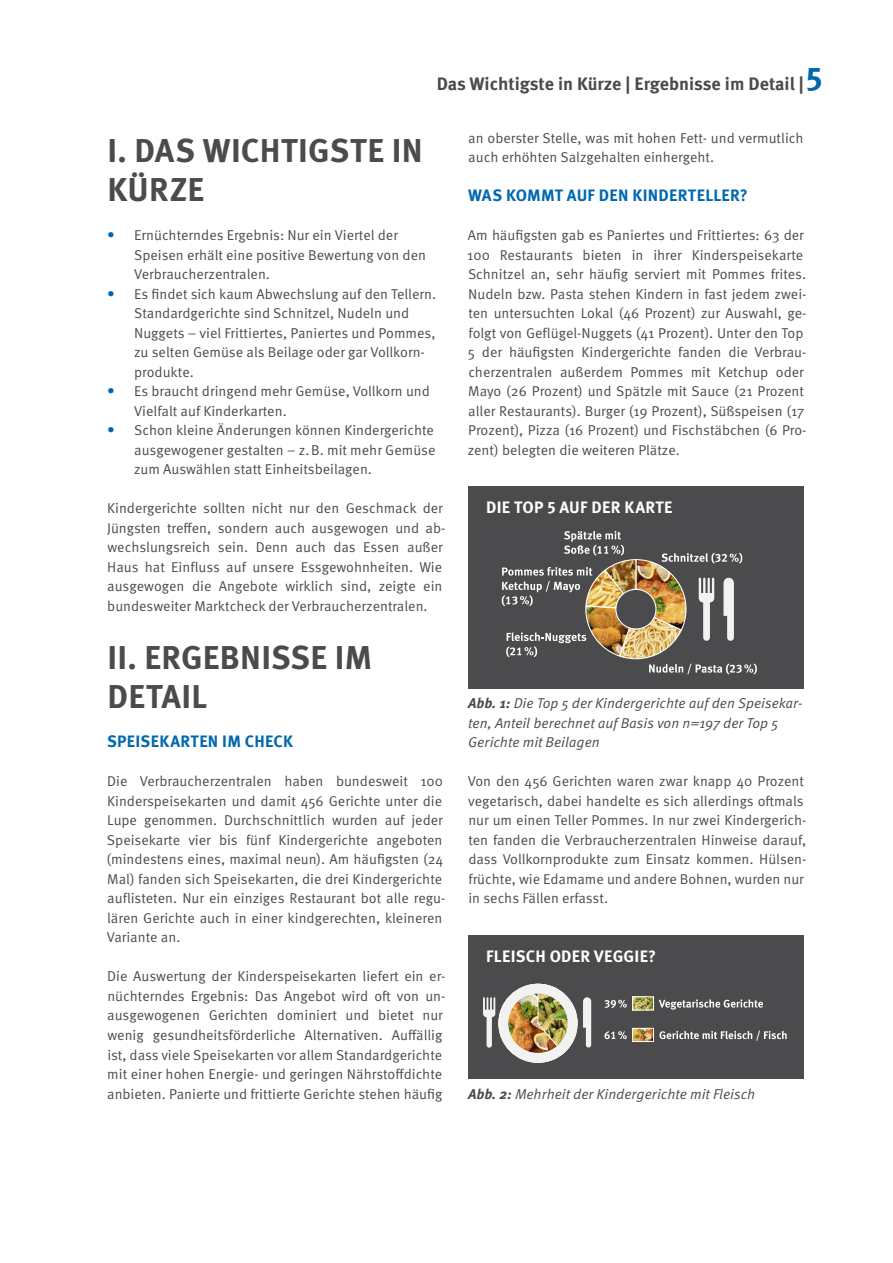
<style>
.page{position:relative;width:893px;height:1263px;background:#fff}
.page>*{position:absolute;margin:0;border:0;box-sizing:border-box;transform-origin:0 0}
.Ü1{font:700 33px/39px "Meta Pro";letter-spacing:.005em;color:#4b4b4d}
.t1{font:700 18px "Meta Pro";letter-spacing:-.005em;color:#4b4b4d}
.Ü2{font:700 16.5px "Meta Pro";letter-spacing:.015em;color:#0068ae}
.t2{font:700 16.5px "Meta Pro";letter-spacing:.015em;color:#fff}
.Auflistung_Level1{font:14.25px/19.5px "Meta Pro Norm";color:#4b4b4d}
.t3{font:14.25px/19.5px "Meta Pro Norm Ita";color:#4b4b4d}
.s1{font-size:33px;color:#0068ae}
.s2{font-family:"Meta Normal";font-size:15px;color:#0068ae}
.s3{font-family:"Meta Pro";font-weight:700;font-style:italic}
</style>
<div class="page">
<div style="left:468px;top:491px;width:336px;height:198px;background:#4b4b4d"></div>
<svg style="left:502px;top:531px;width:255px;height:143px"></svg>
<div style="left:468px;top:935px;width:336px;height:144px;background:#4b4b4d"></div>
<img style="left:483px;top:984px;width:94px;height:79px">
<svg style="left:583px;top:997px;width:8px;height:51px"></svg>
<img style="left:634px;top:1030px;width:18px;height:10px">
<div style="left:632px;top:1028px;width:22px;height:14px;border:1px solid #fff"></div>
<img style="left:634px;top:998px;width:18px;height:10px">
<div style="left:632px;top:996px;width:22px;height:14px;border:1px solid #fff"></div>
<svg style="left:659px;top:1031px;width:128px;height:10px"></svg>
<svg style="left:659px;top:999px;width:104px;height:10px"></svg>
<svg style="left:604px;top:1000px;width:23px;height:8px"></svg>
<svg style="left:604px;top:1031px;width:23px;height:8px"></svg>
<p class="t1" style="left:437px;top:70px;width:387px">Das Wichtigste in Kürze | Ergebnisse im Detail |<span class="s1">5</span></p>
<h1 class="Ü1" style="left:107px;top:129px;width:317px">I. DAS WICHTIGSTE IN<br>KÜRZE</h1>
<p class="Auflistung_Level1" style="left:134px;top:225px;width:293px;text-indent:-27px"><span class="s2">•</span> Ernüchterndes Ergebnis: Nur ein Viertel der<br>Speisen erhält eine positive Bewertung von den<br>Verbraucherzentralen.</p>
<p class="Auflistung_Level1" style="left:134px;top:283px;width:303px;text-indent:-27px"><span class="s2">•</span> Es findet sich kaum Abwechslung auf den Tellern.<br>Standardgerichte sind Schnitzel, Nudeln und Nuggets – viel Frittiertes, Paniertes und Pommes, zu selten Gemüse als Beilage oder gar Vollkorn&shy;produkte.</p>
<p class="Auflistung_Level1" style="left:134px;top:381px;width:297px;text-indent:-27px"><span class="s2">•</span> Es braucht dringend mehr Gemüse, Vollkorn und<br>Vielfalt auf Kinderkarten.</p>
<p class="Auflistung_Level1" style="left:134px;top:420px;width:303px;text-align:justify;text-indent:-27px"><span class="s2">•</span> Schon kleine Änderungen können Kindergerichte ausgewogener gestalten – z.B. mit mehr Gemüse zum Auswählen statt Einheitsbeilagen.</p>
<p class="Auflistung_Level1" style="left:107px;top:498px;width:340px">Kindergerichte sollten nicht nur den Geschmack der Jüngsten treffen, sondern auch ausgewogen und ab&shy;wechslungsreich sein. Denn auch das Essen außer Haus hat Einfluss auf unsere Essgewohnheiten. Wie ausgewogen die Angebote wirklich sind, zeigte ein bundesweiter Marktcheck der Verbraucherzentralen.</p>
<h1 class="Ü1" style="left:107px;top:636px;width:266px">II. ERGEBNISSE IM<br>DETAIL</h1>
<h2 class="Ü2" style="left:107px;top:729px;width:187px">SPEISEKARTEN IM CHECK</h2>
<p class="Auflistung_Level1" style="left:107px;top:771px;width:340px">Die Verbraucherzentralen haben bundesweit 100<br>Kinderspeisekarten und damit 456 Gerichte unter die Lupe genommen. Durchschnittlich wurden auf jeder Speisekarte vier bis fünf Kindergerichte angeboten (mindestens eines, maximal neun). Am häufigsten (24<br>Mal) fanden sich Speisekarten, die drei Kindergerichte auflisteten. Nur ein einziges Restaurant bot alle regu&shy;lären Gerichte auch in einer kindgerechten, kleineren Variante an.</p>
<p class="Auflistung_Level1" style="left:107px;top:966px;width:340px">Die Auswertung der Kinderspeisekarten liefert ein er&shy;nüchterndes Ergebnis: Das Angebot wird oft von un&shy;ausgewogenen Gerichten dominiert und bietet nur wenig gesundheitsförderliche Alternativen. Auffällig ist, dass viele Speisekarten vor allem Standardgerichte mit einer hohen Energie- und geringen Nährstoffdichte anbieten. Panierte und frittierte Gerichte stehen häufig</p>
<p class="Auflistung_Level1" style="left:468px;top:127px;width:337px">an oberster Stelle, was mit hohen Fett- und vermutlich auch erhöhten Salzgehalten einhergeht.</p>
<h2 class="Ü2" style="left:468px;top:183px;width:281px">WAS KOMMT AUF DEN KINDERTELLER?</h2>
<p class="Auflistung_Level1" style="left:467px;top:225px;width:341px">Am häufigsten gab es Paniertes und Frittiertes: 63 der 100 Restaurants bieten in ihrer Kinderspeisekarte Schnitzel an, sehr häufig serviert mit Pommes frites.<br>Nudeln bzw. Pasta stehen Kindern in fast jedem zwei&shy;ten untersuchten Lokal (46 Prozent) zur Auswahl, ge&shy;folgt von Geflügel-Nuggets (41 Prozent). Unter den Top 5 der häufigsten Kindergerichte fanden die Verbrau&shy;cherzentralen außerdem Pommes mit Ketchup oder Mayo (26 Prozent) und Spätzle mit Sauce (21 Prozent aller Restaurants). Burger (19 Prozent), Süßspeisen (17<br>Prozent), Pizza (16 Prozent) und Fischstäbchen (6 Pro&shy;zent) belegten die weiteren Plätze.</p>
<p class="t2" style="left:486px;top:495px;width:188px">DIE TOP 5 AUF DER KARTE</p>
<p class="t3" style="left:468px;top:693px;width:336px"><span class="s3">Abb. 1:</span> Die Top 5 der Kindergerichte auf den Speisekar&shy;ten, Anteil berechnet auf Basis von n=197 der Top 5<br>Gerichte mit Beilagen</p>
<p class="Auflistung_Level1" style="left:468px;top:771px;width:340px">Von den 456 Gerichten waren zwar knapp 40 Prozent vegetarisch, dabei handelte es sich allerdings oftmals nur um einen Teller Pommes. In nur zwei Kindergerich&shy;ten fanden die Verbraucherzentralen Hinweise darauf, dass Vollkornprodukte zum Einsatz kommen. Hülsen&shy;früchte, wie Edamame und andere Bohnen, wurden nur in sechs Fällen erfasst.</p>
<p class="t2" style="left:486px;top:943px;width:172px">FLEISCH ODER VEGGIE?</p>
<p class="t3" style="left:468px;top:1083px;width:289px"><span class="s3">Abb. 2:</span> Mehrheit der Kindergerichte mit Fleisch</p>
</div>
